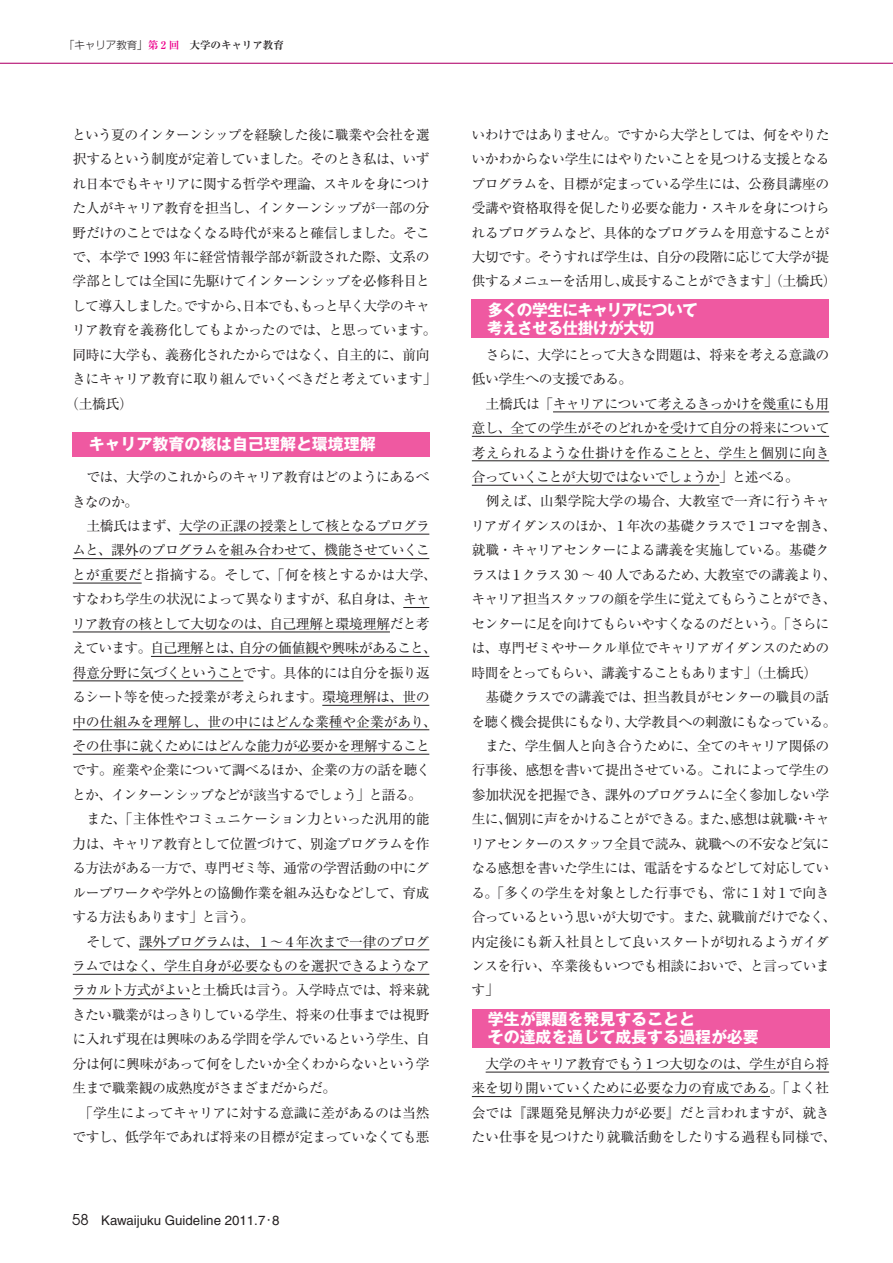
<style>
.page{position:relative;width:893px;height:1263px;background:#fff}
.page>*{position:absolute;margin:0;border:0;box-sizing:border-box;transform-origin:0 0}
.t1{font:700 15.9px/18px "Gothic MB101 Pro";color:#fff}
.t2{font:700 15.9px/18px "Gothic MB101 Pro";letter-spacing:-.03em;color:#fff}
.t3{font:13.8px/24.5px "Ryumin Pro";letter-spacing:-.04em;color:#231f20}
.t4{font:13.8px/24.5px "Ryumin Pro";letter-spacing:-.015em;color:#231f20;text-align:center}
.t5{font:13.8px "Ryumin Pro";letter-spacing:-.06em;color:#231f20}
.t6{font:13.8px "Ryumin Pro";letter-spacing:-.02em;color:#231f20}
.t7{font:13.35px "Helvetica";color:#231f20}
.t8{font:700 10.65px "Ryumin Pro";letter-spacing:-.015em;color:#231f20}
.s1{font-family:"Shin Go Pro";font-weight:300}
.s2{color:#ed028c}
.s3{font-family:"Avant Garde";font-size:14.85px}
.s4{font-family:"Gothic BBB Pro";font-weight:500}
</style>
<div class="page">
<div style="left:472px;top:300px;width:357px;height:38px;background:#ef59a1"></div>
<div style="left:472px;top:1009px;width:357px;height:38px;background:#ef59a1"></div>
<div style="left:73px;top:433px;width:357px;height:24px;background:#ef59a1"></div>
<hr style="left:0;top:63px;width:893px;height:1px;background:#b0016a">
<hr style="left:179px;top:534px;width:250px;height:1px;background:#231f20">
<hr style="left:73px;top:558px;width:356px;height:1px;background:#231f20">
<hr style="left:73px;top:583px;width:69px;height:1px;background:#231f20">
<svg style="left:403px;top:607px;width:26px;height:1px"></svg>
<hr style="left:73px;top:632px;width:317px;height:1px;background:#231f20">
<hr style="left:151px;top:656px;width:278px;height:1px;background:#231f20">
<hr style="left:73px;top:681px;width:170px;height:1px;background:#231f20">
<hr style="left:322px;top:705px;width:107px;height:1px;background:#231f20">
<hr style="left:73px;top:729px;width:356px;height:1px;background:#231f20">
<hr style="left:73px;top:754px;width:356px;height:1px;background:#231f20">
<hr style="left:139px;top:949px;width:290px;height:1px;background:#231f20">
<hr style="left:73px;top:974px;width:356px;height:1px;background:#231f20">
<hr style="left:73px;top:998px;width:117px;height:1px;background:#231f20">
<hr style="left:553px;top:412px;width:276px;height:1px;background:#231f20">
<hr style="left:472px;top:436px;width:357px;height:1px;background:#231f20">
<hr style="left:472px;top:460px;width:357px;height:1px;background:#231f20">
<hr style="left:472px;top:485px;width:247px;height:1px;background:#231f20">
<hr style="left:486px;top:1072px;width:343px;height:1px;background:#231f20">
<hr style="left:472px;top:1096px;width:298px;height:1px;background:#231f20">
<p class="t8" style="left:64px;top:37px;width:222px"><span class="s1">「キャリア教育」</span><span class="s2">第 2 回　</span>大学のキャリア教育</p>
<p class="t3" style="left:72px;top:121px;width:359px">という夏のインターンシップを経験した後に職業や会社を選</p>
<p class="t3" style="left:73px;top:146px;width:358px">択するという制度が定着していました。そのとき私は、いず</p>
<p class="t3" style="left:72px;top:170px;width:359px">れ日本でもキャリアに関する哲学や理論、スキルを身につけ</p>
<p class="t3" style="left:72px;top:195px;width:358px">た人がキャリア教育を担当し、インターンシップが一部の分</p>
<p class="t3" style="left:73px;top:219px;width:359px">野だけのことではなくなる時代が来ると確信しました。そこ</p>
<p class="t6" style="left:72px;top:246px;width:359px">で、本学で 1993 年に経営情報学部が新設された際、文系の</p>
<p class="t3" style="left:73px;top:268px;width:359px">学部としては全国に先駆けてインターンシップを必修科目と</p>
<p class="t5" style="left:72px;top:295px;width:359px">して導入しました。ですから、日本でも、もっと早く大学のキャ</p>
<p class="t4" style="left:72px;top:317px;width:366px">リア教育を義務化してもよかったのでは、と思っています。</p>
<p class="t3" style="left:72px;top:341px;width:359px">同時に大学も、義務化されたからではなく、自主的に、前向</p>
<p class="t3" style="left:72px;top:366px;width:366px">きにキャリア教育に取り組んでいくべきだと考えています」</p>
<p class="t3" style="left:65px;top:390px;width:69px">（土橋氏）</p>
<p class="t1" style="left:89px;top:433px;width:289px">キャリア教育の核は自己理解と環境理解</p>
<p class="t3" style="left:72px;top:464px;width:366px">　では、大学のこれからのキャリア教育はどのようにあるべきなのか。<br>　土橋氏はまず、大学の正課の授業として核となるプログラムと、課外のプログラムを組み合わせて、機能させていくことが重要だと指摘する。そして、「何を核とするかは大学、すなわち学生の状況によって異なりますが、私自身は、キャリア教育の核として大切なのは、自己理解と環境理解だと考えています。自己理解とは、自分の価値観や興味があること、得意分野に気づくということです。具体的には自分を振り返るシート等を使った授業が考えられます。環境理解は、世の中の仕組みを理解し、世の中にはどんな業種や企業があり、その仕事に就くためにはどんな能力が必要かを理解することです。産業や企業について調べるほか、企業の方の話を聴くとか、インターンシップなどが該当するでしょう」と語る。　また、「主体性やコミュニケーション力といった汎用的能力は、キャリア教育として位置づけて、別途プログラムを作る方法がある一方で、専門ゼミ等、通常の学習活動の中にグループワークや学外との協働作業を組み込むなどして、育成する方法もあります」と言う。<br>　そして、課外プログラムは、１～４年次まで一律のプログラムではなく、学生自身が必要なものを選択できるようなアラカルト方式がよいと土橋氏は言う。入学時点では、将来就きたい職業がはっきりしている学生、将来の仕事までは視野に入れず現在は興味のある学問を学んでいるという学生、自分は何に興味があって何をしたいか全くわからないという学生まで職業観の成熟度がさまざまだからだ。<br>　「学生によってキャリアに対する意識に差があるのは当然ですし、低学年であれば将来の目標が定まっていなくても悪</p>
<p class="t7" style="left:72px;top:1212px;width:209px"><span class="s3">58</span> Kawaijuku Guideline 2011.7<span class="s4">･</span>8</p>
<p class="t3" style="left:471px;top:121px;width:367px">いわけではありません。ですから大学としては、何をやりたいかわからない学生にはやりたいことを見つける支援となるプログラムを、目標が定まっている学生には、公務員講座の受講や資格取得を促したり必要な能力・スキルを身につけられるプログラムなど、具体的なプログラムを用意することが大切です。そうすれば学生は、自分の段階に応じて大学が提供するメニューを活用し、成長することができます」（土橋氏）</p>
<p class="t2" style="left:472px;top:299px;width:227px;text-indent:16px">多くの学生にキャリアについて　考えさせる仕掛けが大切</p>
<p class="t3" style="left:471px;top:341px;width:367px;text-indent:14px">さらに、大学にとって大きな問題は、将来を考える意識の低い学生への支援である。<br>　土橋氏は「キャリアについて考えるきっかけを幾重にも用意し、全ての学生がそのどれかを受けて自分の将来について考えられるような仕掛けを作ることと、学生と個別に向き合っていくことが大切ではないでしょうか」と述べる。<br>　例えば、山梨学院大学の場合、大教室で一斉に行うキャリアガイダンスのほか、１年次の基礎クラスで１コマを割き、就職・キャリアセンターによる講義を実施している。基礎クラスは１クラス 30 〜 40 人であるため、大教室での講義より、キャリア担当スタッフの顔を学生に覚えてもらうことができ、センターに足を向けてもらいやすくなるのだという。「さらには、専門ゼミやサークル単位でキャリアガイダンスのための時間をとってもらい、講義することもあります」（土橋氏）<br>　基礎クラスでの講義では、担当教員がセンターの職員の話を聴く機会提供にもなり、大学教員への刺激にもなっている。　また、学生個人と向き合うために、全てのキャリア関係の行事後、感想を書いて提出させている。これによって学生の参加状況を把握でき、課外のプログラムに全く参加しない学生に、個別に声をかけることができる。また、感想は就職・キャリアセンターのスタッフ全員で読み、就職への不安など気になる感想を書いた学生には、電話をするなどして対応している。「多くの学生を対象とした行事でも、常に１対１で向き合っているという思いが大切です。また、就職前だけでなく、内定後にも新入社員として良いスタートが切れるようガイダンスを行い、卒業後もいつでも相談においで、と言っています」</p>
<p class="t1" style="left:472px;top:1008px;width:289px;text-indent:16px">学生が課題を発見することと<br>　その達成を通じて成長する過程が必要</p>
<p class="t4" style="left:472px;top:1050px;width:367px">大学のキャリア教育でもう１つ大切なのは、学生が自ら将<br>来を切り開いていくために必要な力の育成である。「よく社会では『課題発見解決力が必要』だと言われますが、就きたい仕事を見つけたり就職活動をしたりする過程も同様で、</p>
</div>
